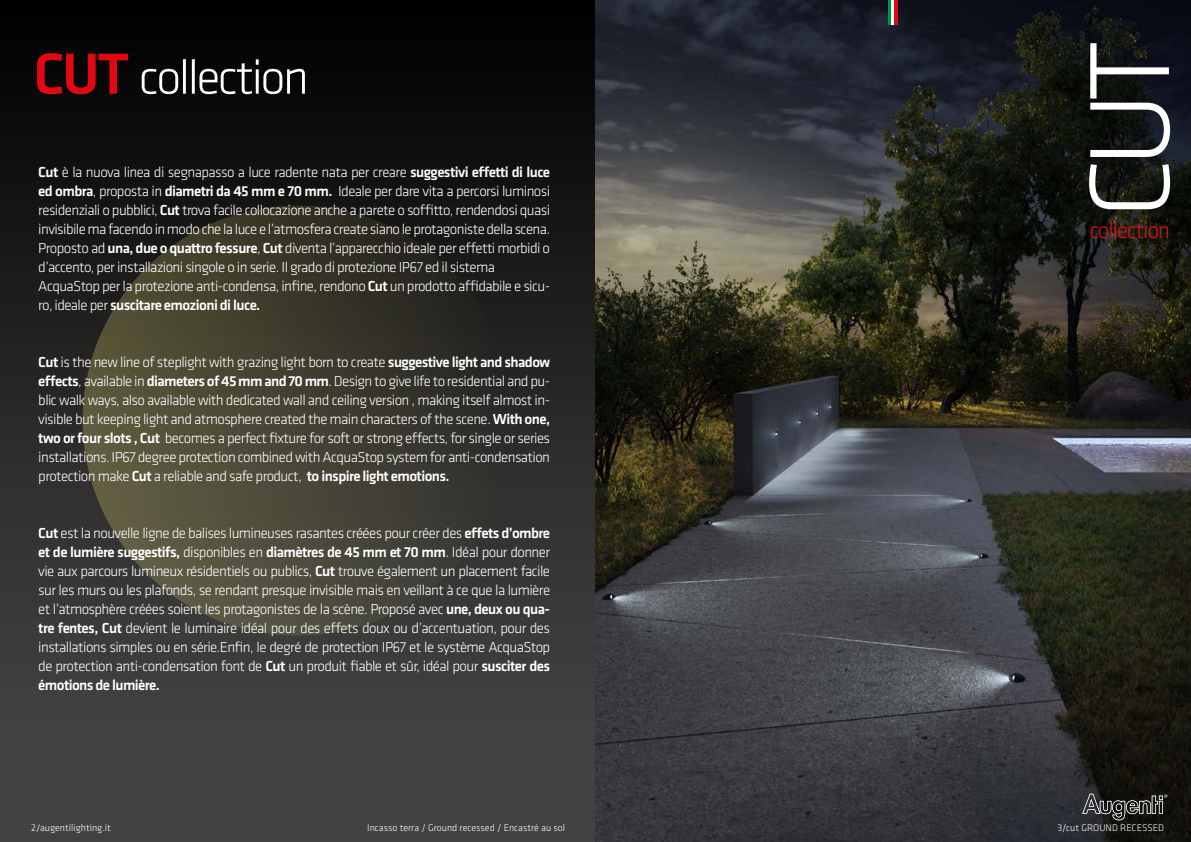
<style>
.page{position:relative;width:1191px;height:842px;background:#fff}
.page>*{position:absolute;margin:0;border:0;box-sizing:border-box;transform-origin:0 0}
.t1{font:300 118px "Klavika";color:#fff}
.t2{font:300 50px "Klavika";letter-spacing:-.05em;color:#fff}
.t3{font:300 23.7px "Klavika";letter-spacing:-.05em;color:#cd1719}
.t4{font:300 15px/19px "Klavika";letter-spacing:-.04em;color:#fff;text-align:justify}
.t5{font:300 10px "Klavika";color:#fff}
.s1{font-weight:500;font-size:60px;color:#e30613}
.s2{font-weight:500}
</style>
<div class="page">
<div style="left:0;top:0;width:608px;height:842px;background:linear-gradient(to bottom,#040302,#4c4b4a)"></div>
<img style="left:595px;top:0;width:596px;height:842px">
<svg style="left:83px;top:205px;width:430px;height:430px;background:#434132"></svg>
<svg style="left:1082px;top:794px;width:85px;height:26px;background:#40403e"></svg>
<hr style="left:888px;top:0;width:3px;height:24px;background:#009641">
<hr style="left:891px;top:0;width:4px;height:24px;background:#fff">
<hr style="left:894px;top:0;width:4px;height:24px;background:#e30613">
<p class="t2" style="left:33px;top:50px;width:277px"><span class="s1">CUT</span> collection</p>
<p class="t4" style="left:38px;top:163px;width:513px"><span class="s2">Cut</span> è la nuova linea di segnapasso a luce radente nata per creare <span class="s2">suggestivi effetti di luce ed ombra</span>, proposta in <span class="s2">diametri da 45 mm e 70 mm.</span> Ideale per dare vita a percorsi luminosi residenziali o pubblici, <span class="s2">Cut</span> trova facile collocazione anche a parete o soffitto, rendendosi quasi invisibile ma facendo in modo che la luce e l’atmosfera create siano le protagoniste della scena.<br>Proposto ad <span class="s2">una, due o quattro fessure</span>, <span class="s2">Cut</span> diventa l’apparecchio ideale per effetti morbidi o d’accento, per installazioni singole o in serie. Il grado di protezione IP67 ed il sistema</p>
<p class="t4" style="left:38px;top:277px;width:513px">AcquaStop per la protezione anti-condensa, infine, rendono <span class="s2">Cut</span> un prodotto affidabile e sicu&shy;ro, ideale per <span class="s2">suscitare emozioni di luce.</span></p>
<p class="t4" style="left:38px;top:353px;width:513px"><span class="s2">Cut</span> is the new line of steplight with grazing light born to create <span class="s2">suggestive light and shadow effects</span>, available in <span class="s2">diameters of 45 mm and 70 mm</span>. Design to give life to residential and pu&shy;blic walk ways, also available with dedicated wall and ceiling version , making itself almost in&shy;visible but keeping light and atmosphere created the main characters of the scene. <span class="s2">With one, two or four slots , Cut</span> becomes a perfect fixture for soft or strong effects, for single or series installations. IP67 degree protection combined with AcquaStop system for anti-condensation protection make <span class="s2">Cut</span> a reliable and safe product, <span class="s2">to inspire light emotions.</span></p>
<p class="t4" style="left:38px;top:524px;width:513px"><span class="s2">Cut</span> est la nouvelle ligne de balises lumineuses rasantes créées pour créer des <span class="s2">effets d’ombre et de lumière suggestifs,</span> disponibles en <span class="s2">diamètres de 45 mm et 70 mm</span>. Idéal pour donner vie aux parcours lumineux résidentiels ou publics, <span class="s2">Cut</span> trouve également un placement facile sur les murs ou les plafonds, se rendant presque invisible mais en veillant à ce que la lumière et l’atmosphère créées soient les protagonistes de la scène. Proposé avec <span class="s2">une, deux ou qua&shy;tre fentes, Cut</span> devient le luminaire idéal pour des effets doux ou d’accentuation, pour des installations simples ou en série.Enfin, le degré de protection IP67 et le système AcquaStop de protection anti-condensation font de <span class="s2">Cut</span> un produit fiable et sûr, idéal pour <span class="s2">susciter des émotions de lumière.</span></p>
<p class="t1" style="left:1065px;top:218px;width:179px;rotate:-90deg">CUT</p>
<p class="t3" style="left:1089px;top:217px;width:82px">collection</p>
<p class="t5" style="left:31px;top:822px;width:81px">2/augentilighting.it</p>
<p class="t5" style="left:367px;top:822px;width:199px">Incasso terra / Ground recessed / Encastré au sol</p>
<p class="t5" style="left:1057px;top:822px;width:108px">3/cut GROUND RECESSED</p>
</div>
